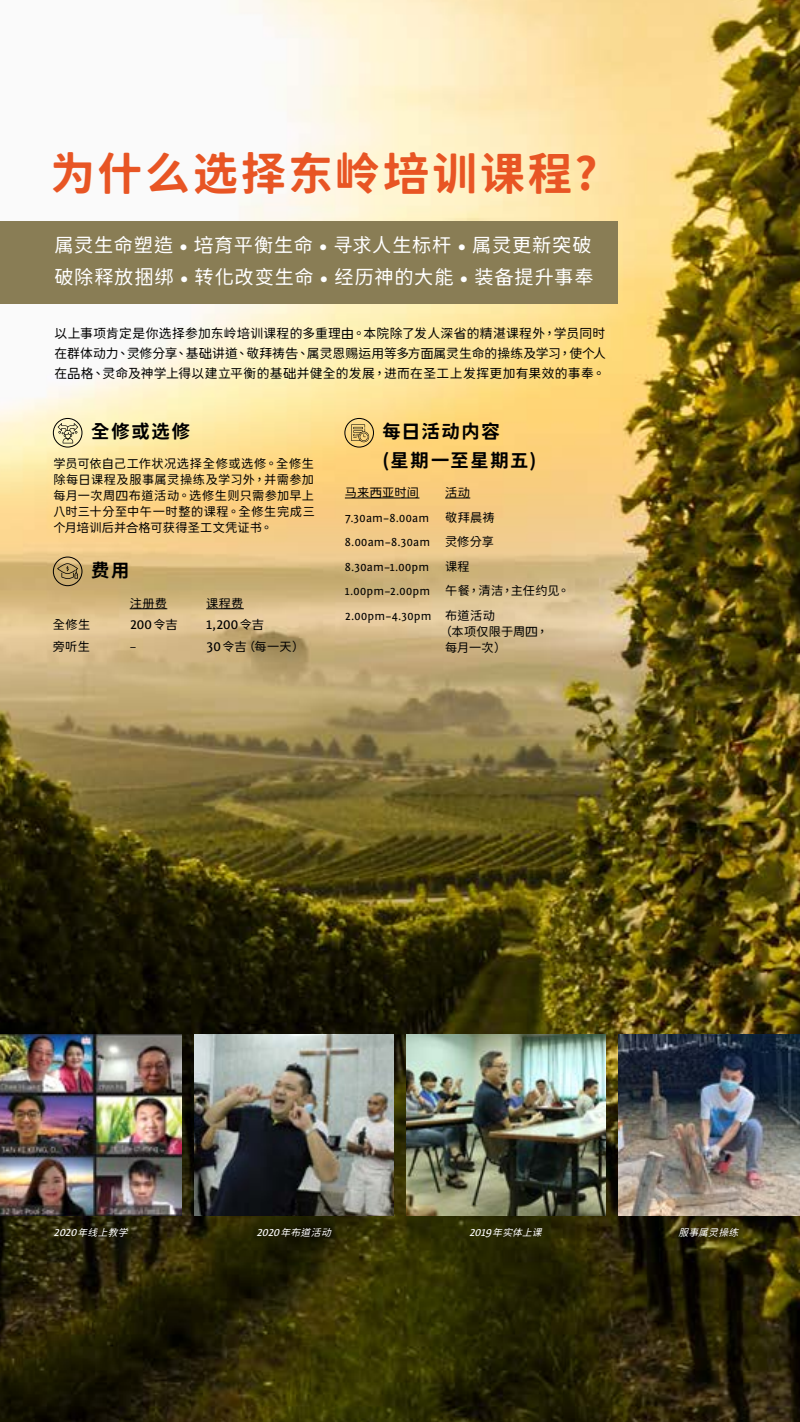
<style>
.page{position:relative;width:800px;height:1422px;background:#fff}
.page>*{position:absolute;margin:0;border:0;box-sizing:border-box;transform-origin:0 0}
.t1{font:700 44.8px "Swei B2 Sans CJ Ktc";letter-spacing:.065em;color:#e85524}
.t2{font:19.2px/31.4px "Swei B2 Sans CJ Ktc";letter-spacing:.045em;color:#fff}
.t3{font:700 18.2px/28.4px "Swei B2 Sans CJ Ktc";letter-spacing:.095em;color:#000}
.t4{font:15px "Fontin Sans";color:#000}
.t5{font:12.8px/20.2px "Swei B2 Sans CJ Ktc";letter-spacing:.025em;color:#000;text-align:justify}
.t6{font:12.2px/16px "Swei B2 Sans CJ Ktc";letter-spacing:.02em;color:#000;text-align:justify}
.t7{font:12.2px/24.6px "Fontin Sans";letter-spacing:.025em;color:#000}
.t8{font:italic 9.8px "Swei B2 Sans CJ Ktc";color:#fff}
.s1{font-family:"Fontin Sans";font-weight:700}
.s2{font-family:"Swei B2 Sans CJ Ktc";font-size:12.2px}
.s3{font-family:"Fontin Sans";font-size:15px}
.s4{font-family:"Swei B2 Sans CJ Ktc"}
.s5{font-family:"Fontin Sans";font-size:12px}
</style>
<div class="page">
<img style="left:0;top:0;width:800px;height:1422px">
<div style="left:53px;top:418px;width:29px;height:30px;border:1px solid #000;border-radius:50%"></div>
<svg style="left:58px;top:423px;width:20px;height:20px"></svg>
<div style="left:53px;top:557px;width:29px;height:29px;border:1px solid #000;border-radius:50%"></div>
<svg style="left:57px;top:563px;width:21px;height:16px"></svg>
<hr style="left:345px;top:498px;width:74px;height:1px;background:#000">
<svg style="left:445px;top:498px;width:25px;height:1px"></svg>
<hr style="left:130px;top:608px;width:37px;height:1px;background:#000">
<hr style="left:206px;top:608px;width:38px;height:1px;background:#000">
<div style="left:344px;top:418px;width:30px;height:30px;border:1px solid #000;border-radius:50%"></div>
<svg style="left:351px;top:424px;width:18px;height:18px"></svg>
<div style="left:0;top:222px;width:618px;height:82px;background:#897d55"></div>
<img style="left:0;top:1034px;width:182px;height:182px">
<img style="left:618px;top:1034px;width:182px;height:182px">
<img style="left:195px;top:1034px;width:199px;height:182px">
<img style="left:406px;top:1034px;width:199px;height:182px">
<h1 class="t1" style="left:51px;top:149px;width:549px">为什么选择东岭培训课程?</h1>
<h2 class="t2" style="left:54px;top:230px;width:541px">属灵生命塑造 <span class="s1">•</span> 培育平衡生命 <span class="s1">•</span> 寻求人生标杆 <span class="s1">•</span> 属灵更新突破破除释放捆绑 <span class="s1">•</span> 转化改变生命 <span class="s1">•</span> 经历神的大能 <span class="s1">•</span> 装备提升事奉</h2>
<p class="t5" style="left:54px;top:323px;width:553px">以上事项肯定是你选择参加东岭培训课程的多重理由。本院除了发人深省的精湛课程外，学员同时在群体动力、灵修分享、基础讲道、敬拜祷告、属灵恩赐运用等多方面属灵生命的操练及学习，使个人在品格、灵命及神学上得以建立平衡的基础并健全的发展，进而在圣工上发挥更加有果效的事奉。</p>
<h3 class="t3" style="left:91px;top:418px;width:101px">全修或选修</h3>
<p class="t6" style="left:53px;top:456px;width:263px">学员可依自己工作状况选择全修或选修。全修生除每日课程及服事属灵操练及学习外，并需参加每月一次周四布道活动。选修生则只需参加早上八时三十分至中午一时整的课程。全修生完成三个月培训后并合格可获得圣工文凭证书。</p>
<h3 class="t3" style="left:91px;top:556px;width:40px">费用</h3>
<p class="t6" style="left:130px;top:596px;width:39px">注册费</p>
<p class="t6" style="left:206px;top:596px;width:39px">课程费</p>
<p class="t6" style="left:53px;top:617px;width:39px">全修生</p>
<p class="t4" style="left:130px;top:616px;width:50px">200<span class="s2">令吉</span></p>
<p class="t4" style="left:206px;top:616px;width:59px">1,200<span class="s2">令吉</span></p>
<p class="t6" style="left:53px;top:639px;width:39px">旁听生</p>
<p class="t6" style="left:130px;top:639px;width:8px">‒</p>
<p class="t6" style="left:206px;top:639px;width:99px"><span class="s3">30</span>令吉（每一天）</p>
<h3 class="t3" style="left:383px;top:418px;width:155px">每日活动内容<br>(星期一至星期五)</h3>
<p class="t6" style="left:345px;top:485px;width:76px">马来西亚时间</p>
<p class="t6" style="left:445px;top:485px;width:26px">活动</p>
<p class="t7" style="left:345px;top:505px;width:86px">7.30am–8.00am</p>
<p class="t6" style="left:445px;top:509px;width:51px">敬拜晨祷</p>
<p class="t7" style="left:345px;top:530px;width:151px">8.00am–8.30am <span class="s4">灵修分享<br></span>8.30am–1.00pm</p>
<p class="t6" style="left:445px;top:558px;width:26px">课程</p>
<p class="t7" style="left:345px;top:579px;width:226px">1.00pm–2.00pm <span class="s4">午餐，清洁，主任约见。<br></span>2.00pm–4.30pm <span class="s4">布道活动</span></p>
<p class="t6" style="left:445px;top:623px;width:105px;text-indent:-5px">（本项仅限于周四，每月一次）</p>
<p class="t8" style="left:53px;top:1227px;width:80px"><span class="s5">2020</span>年线上教学</p>
<p class="t8" style="left:256px;top:1227px;width:80px"><span class="s5">2020</span>年布道活动</p>
<p class="t8" style="left:469px;top:1227px;width:79px"><span class="s5">2019</span>年实体上课</p>
<p class="t8" style="left:679px;top:1227px;width:66px">服事属灵操练</p>
</div>
